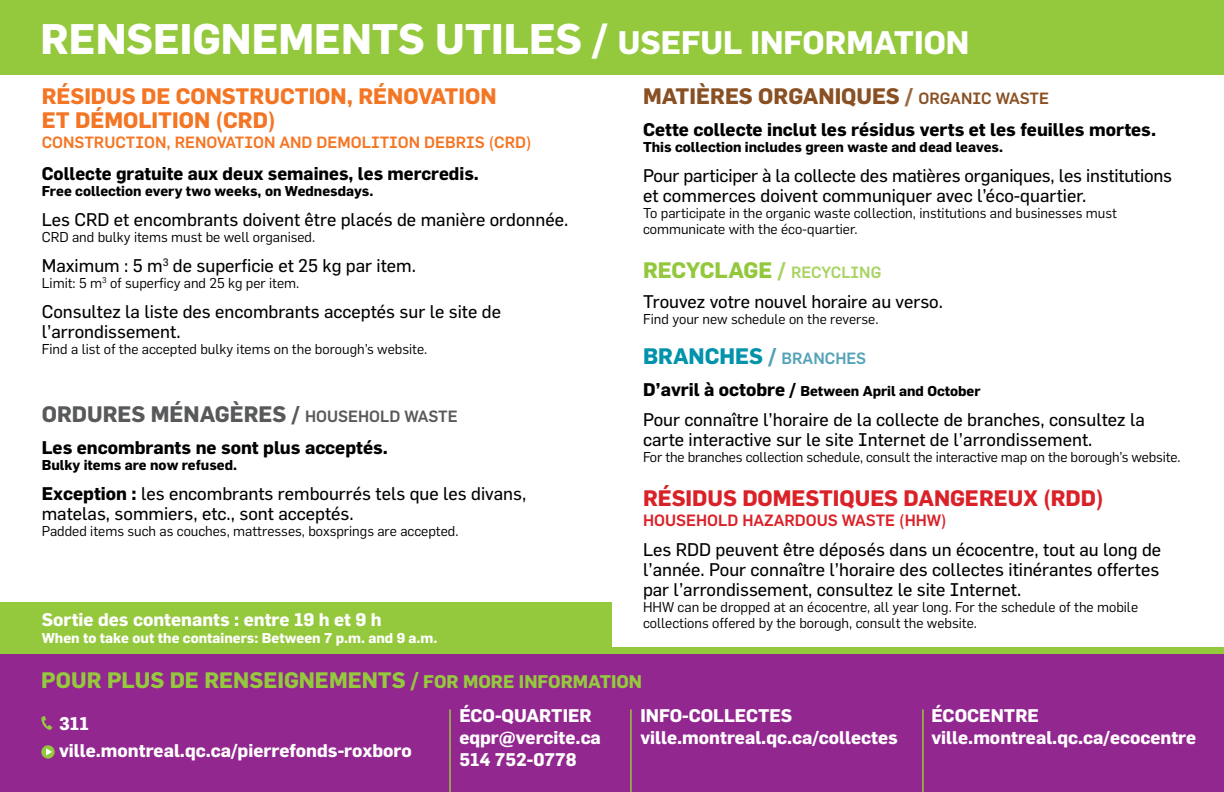
<style>
.page{position:relative;width:1224px;height:792px;background:#fff}
.page>*{position:absolute;margin:0;border:0;box-sizing:border-box;transform-origin:0 0}
.t1{font:700 42px "Flama";color:#fff}
.t2{font:700 22px/24px "Flama";color:#f47523}
.t3{font:700 22px "Flama";color:#95c93d}
.t4{font:700 22px "Flama";color:#da2128}
.t5{font:700 22px "Flama";color:#58595b}
.t6{font:700 22px "Flama";color:#895023}
.t7{font:700 22px "Flama";letter-spacing:-.01em;color:#93c83c}
.t8{font:700 22px "Flama";color:#0093ab}
.t9{font:18px/20px "Flama Basic";color:#000}
.t10{font:700 18px/21.6px "Flama";color:#fff}
.t11{font:700 18px "Flama";color:#000}
.t12{font:500 16px "Flama";color:#f47523}
.t13{font:500 16px "Flama";color:#da2128}
.t14{font:14px/16px "Flama";color:#000}
.t15{font:700 14px "Flama";color:#000}
.t16{font:700 14px "Flama";color:#fff}
.s1{font-size:32px}
.s2{font-weight:500;font-size:16px}
.s3{font-family:"Flama";font-weight:700}
.s4{color:#9c6941}
.s5{color:#a9d363}
.s6{font-weight:500;font-size:16px;color:#a9d363}
.s7{color:#55a3b8}
.s8{font-weight:500;font-size:16px;color:#55a3b8}
.s9{font-size:18px}
.s10{color:#fff}
.s11{font-size:18px;color:#fff}
</style>
<div class="page">
<div style="left:0;top:0;width:1224px;height:75px;background:#95c93d"></div>
<div style="left:0;top:653px;width:1224px;height:139px;background:#92278f"></div>
<svg style="left:41px;top:716px;width:11px;height:14px"></svg>
<div style="left:41px;top:745px;width:14px;height:14px;background:#93c83c;border-radius:50%"></div>
<svg style="left:46px;top:748px;width:6px;height:7px"></svg>
<hr style="left:449px;top:709px;width:2px;height:83px;background:#95c93d">
<hr style="left:630px;top:709px;width:2px;height:83px;background:#95c93d">
<hr style="left:922px;top:709px;width:2px;height:83px;background:#95c93d">
<div style="left:0;top:602px;width:612px;height:51px;background:#95c93d"></div>
<div style="left:0;top:647px;width:1224px;height:7px;background:#95c93d"></div>
<h1 class="t1" style="left:40px;top:14px;width:930px">Renseignements utiles / <span class="s1">Useful Information</span></h1>
<p class="t2" style="left:42px;top:83px;width:456px">Résidus de construction, rénovation et démolition (CRD</p>
<p class="t2" style="left:268px;top:107px;width:9px">)</p>
<p class="t12" style="left:42px;top:133px;width:491px">CONSTRUCTION, RENOVATION AN D DEMOLITION DEBRIS (CRD)</p>
<p class="t11" style="left:42px;top:162px;width:439px">Collecte gratuite aux deux semaines, les mercredis.</p>
<p class="t15" style="left:42px;top:182px;width:333px">Free collection every two weeks, on Wednesdays.</p>
<p class="t9" style="left:42px;top:209px;width:45px">Les CRD</p>
<p class="t9" style="left:114px;top:209px;width:456px">et encombrants doivent être placés de manière ordonnée.</p>
<p class="t14" style="left:42px;top:228px;width:275px">CRD and bulky items must be well organised.</p>
<p class="t9" style="left:42px;top:255px;width:376px">Maximum : 5 m<sup>3</sup> de superficie et 25 kg par item.</p>
<p class="t14" style="left:42px;top:274px;width:259px">Limit: 5 m<sup>3</sup> of superficy and 25 kg per item.</p>
<p class="t9" style="left:42px;top:301px;width:461px">Consultez la liste des encombrants acceptés sur le site de l’arrondissement.</p>
<p class="t14" style="left:42px;top:340px;width:387px">Find a list of the accepted bulky items on the borough’s website.</p>
<p class="t5" style="left:42px;top:401px;width:418px">ordures ménagères / <span class="s2">HOUSEHOLD WASTE</span></p>
<p class="t11" style="left:42px;top:436px;width:348px">Les encombrants ne sont plus acceptés.</p>
<p class="t15" style="left:42px;top:456px;width:197px">Bulky items are now refused.</p>
<p class="t9" style="left:42px;top:483px;width:486px"><span class="s3">Exception :</span> les encombrants rembourrés tels que les divans, matelas, sommiers, etc., sont acceptés.</p>
<p class="t14" style="left:42px;top:522px;width:418px">Padded items such as couches, mattresses, boxsprings are accepted.</p>
<p class="t10" style="left:42px;top:608px;width:341px">Sortie des contenants : entre 19 h et 9 h</p>
<p class="t16" style="left:42px;top:629px;width:397px">When to take out the containers: Between 7 p.m. and 9 a.m.</p>
<p class="t6" style="left:643px;top:83px;width:408px">matières organiques <span class="s4">/</span> <span class="s2">ORGANIC WASTE</span></p>
<p class="t11" style="left:643px;top:118px;width:515px">Cette collecte inclut les résidus verts et les feuilles mortes.</p>
<p class="t15" style="left:643px;top:138px;width:362px">This collection includes green waste and dead leaves.</p>
<p class="t9" style="left:643px;top:165px;width:531px">Pour participer à la collecte des matières organiques, les institutions et commerces doivent communiquer avec l’éco-quartier.</p>
<p class="t14" style="left:643px;top:204px;width:476px">To participate in the organic waste collection, institutions and businesses must communicate with the éco-quartier.</p>
<p class="t7" style="left:643px;top:256px;width:240px">Recyclage <span class="s5">/</span> <span class="s6">RECYCLING</span></p>
<p class="t9" style="left:643px;top:291px;width:302px">Trouvez votre nouvel horaire au verso.</p>
<p class="t14" style="left:643px;top:311px;width:237px">Find your new schedule on the reverse.</p>
<p class="t8" style="left:643px;top:343px;width:224px">Branches <span class="s7">/</span> <span class="s8">BRANCHES</span></p>
<p class="t15" style="left:643px;top:382px;width:339px"><span class="s9">D’avril à octobre /</span> Between April and October</p>
<p class="t9" style="left:643px;top:409px;width:503px">Pour connaître l’horaire de la collecte de branches, consultez la carte interactive sur le site Internet de l’arrondissement.</p>
<p class="t14" style="left:643px;top:449px;width:539px">For the branches collection schedule, consult the interactive map on the borough’s website.</p>
<p class="t4" style="left:643px;top:485px;width:424px">résidus domestiques dangereux (RDD</p>
<p class="t4" style="left:1096px;top:485px;width:9px">)</p>
<p class="t13" style="left:643px;top:511px;width:448px">HOUSEHOLD HAZARDOUS WASTE (HHW) <span class="s10">US WAS</span><span class="s11">TE (HHW)</span></p>
<p class="t9" style="left:643px;top:539px;width:45px">Les RDD</p>
<p class="t9" style="left:643px;top:539px;width:520px;text-align:justify;text-indent:73px">peuvent être déposés dans un écocentre, tout au long de l’année. Pour connaître l’horaire des collectes itinérantes offertes par l’arrondissement, consultez le site Internet.</p>
<p class="t14" style="left:643px;top:599px;width:497px">HHW can be dropped at an écocentre, all year long. For the schedule of the mobile collections offered by the borough, consult the website.</p>
<p class="t3" style="left:41px;top:667px;width:602px">Pour plus de renseignements / <span class="s9">For more information</span></p>
<p class="t10" style="left:59px;top:710px;width:354px;line-height:26.6px">311 ville.montreal.qc.ca/pierrefonds-roxboro</p>
<p class="t10" style="left:459px;top:705px;width:143px">Éco-quartier eqpr@vercite.ca<br>514 752-0778</p>
<p class="t10" style="left:640px;top:705px;width:259px">Info-collectes ville.montreal.qc.ca/collectes</p>
<p class="t10" style="left:931px;top:705px;width:266px">Écocentre ville.montreal.qc.ca/ecocentre</p>
</div>
